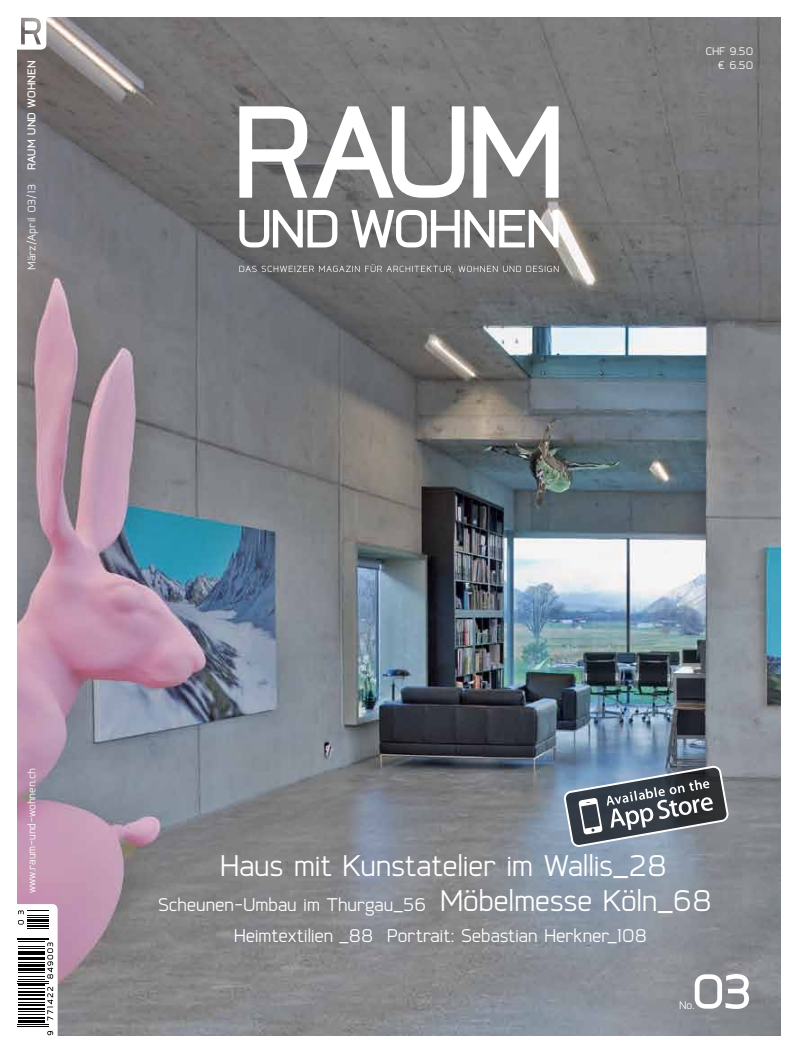
<style>
.page{position:relative;width:798px;height:1053px;background:#fff}
.page>*{position:absolute;margin:0;border:0;box-sizing:border-box;transform-origin:0 0}
.t1{font:500 60px "Coupe";color:#fff}
.t2{font:37.5px "Coupe";letter-spacing:-.02em;color:#fff}
.t3{font:23.12px/31.2px "Coupe";letter-spacing:-.01em;color:#fff;text-align:center}
.t4{font:13.75px/14.4px "Coupe";color:#fff;text-align:right}
.s1{font-weight:500}
.s2{font-size:37.5px}
</style>
<div class="page">
<img style="left:18px;top:18px;width:762px;height:1017px">
<svg style="left:563px;top:765px;width:165px;height:82px;background:#6c7681"></svg>
<svg style="left:239px;top:106px;width:225px;height:92px"></svg>
<svg style="left:473px;top:106px;width:85px;height:92px"></svg>
<svg style="left:239px;top:264px;width:319px;height:9px;background:#7f7f7f"></svg>
<svg style="left:239px;top:210px;width:98px;height:37px"></svg>
<svg style="left:351px;top:210px;width:207px;height:37px"></svg>
<div style="left:2px;top:904px;width:56px;height:147px;background:#fff;border-radius:5px"></div>
<svg style="left:17px;top:17px;width:29px;height:33px"></svg>
<hr style="left:18px;top:1025px;width:31px;height:1px;background:#000">
<hr style="left:18px;top:1023px;width:31px;height:1px;background:#000">
<hr style="left:18px;top:1020px;width:26px;height:2px;background:#000">
<hr style="left:18px;top:984px;width:26px;height:2px;background:#000">
<hr style="left:18px;top:982px;width:31px;height:1px;background:#000">
<hr style="left:18px;top:980px;width:31px;height:1px;background:#000">
<hr style="left:18px;top:939px;width:31px;height:1px;background:#000">
<hr style="left:18px;top:937px;width:31px;height:1px;background:#000">
<svg style="left:47px;top:1030px;width:6px;height:5px"></svg>
<svg style="left:18px;top:986px;width:35px;height:34px"></svg>
<svg style="left:18px;top:941px;width:35px;height:38px"></svg>
<svg style="left:18px;top:910px;width:31px;height:19px"></svg>
<p class="t4" style="left:24px;top:270px;width:212px;rotate:-90deg">März/April 03/13 <span class="s1">RAUM UND WOHNEN</span></p>
<p class="t4" style="left:705px;top:44px;width:49px">CHF 9.50 € 6.50</p>
<p class="t4" style="left:24px;top:893px;width:127px;rotate:-90deg">www.raum-und-wohnen.ch</p>
<h2 class="t2" style="left:220px;top:847px;width:449px">Haus mit Kunstatelier im Wallis_28</h2>
<p class="t3" style="left:158px;top:888px;width:556px">Scheunen-Umbau im Thurgau_56 <span class="s2">Möbelmesse Köln_68<br></span>Heimtextilien _88 Portrait: Sebastian Herkner_108</p>
<h1 class="t1" style="left:689px;top:961px;width:65px">03</h1>
<p class="t4" style="left:678px;top:997px;width:17px">No.</p>
</div>
